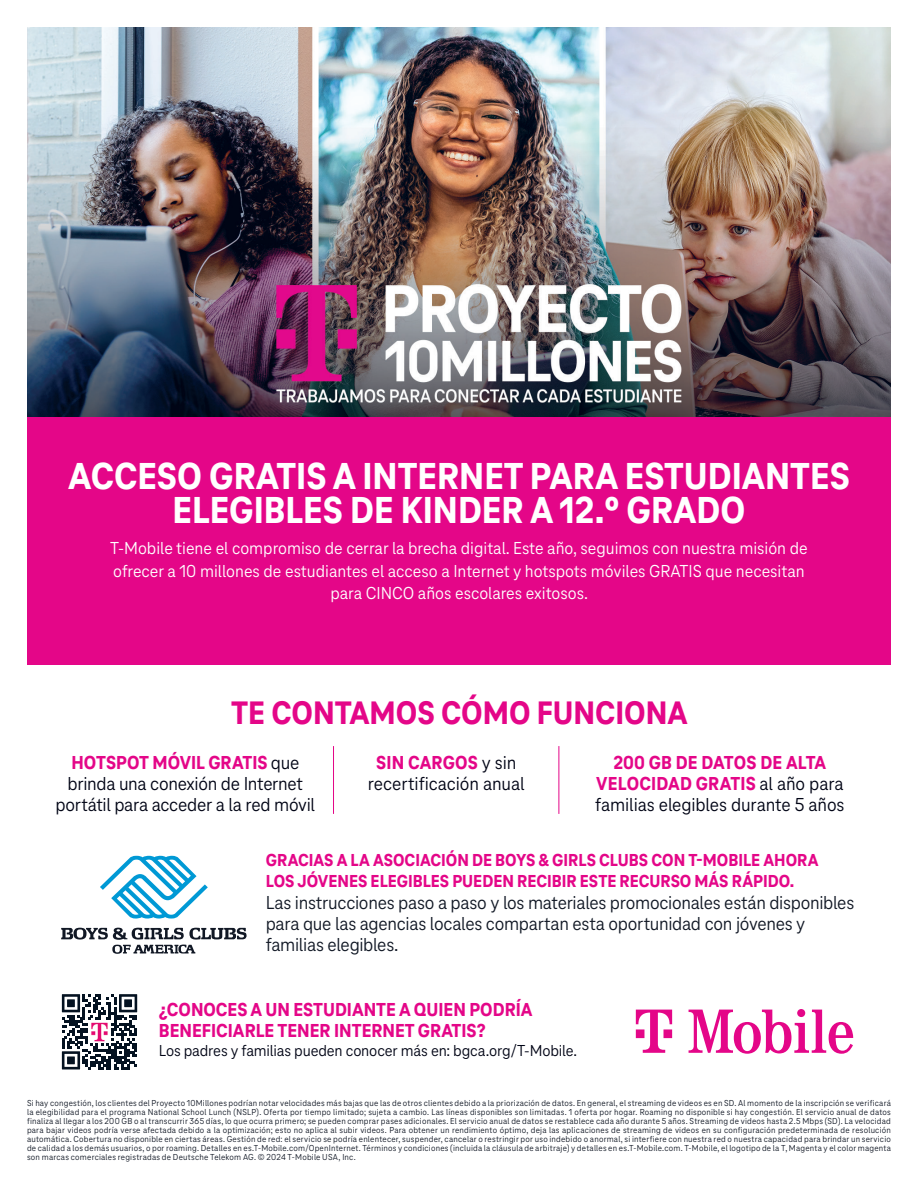
<style>
.page{position:relative;width:918px;height:1188px;background:#fff}
.page>*{position:absolute;margin:0;border:0;box-sizing:border-box;transform-origin:0 0}
.t1{font:800 39px/33.2px "Tele Neo";color:#fff;text-align:center}
.t2{font:800 33.75px "Tele Neo";color:#e40688}
.t3{font:19.5px/21.1px "Tele Neo";letter-spacing:-.01em;color:#000415;text-align:center}
.t4{font:19.5px/21.1px "Tele Neo";letter-spacing:-.015em;color:#111825}
.t5{font:800 19.5px/21px "Tele Neo";color:#e40688}
.t6{font:18px/22.5px "Tele Neo";color:#fff;text-align:center}
.t7{font:800 18px/21.1px "Tele Neo";color:#e40688}
.t8{font:16.5px "Tele Neo";letter-spacing:-.01em;color:#000415}
.t9{font:9px/9px "Tele Neo";letter-spacing:.025em;color:#111825;text-align:justify}
.s1{font-weight:800;color:#e40688}
</style>
<div class="page">
<div style="left:27px;top:416px;width:864px;height:249px;background:#e40688"></div>
<img style="left:27px;top:27px;width:864px;height:389px">
<hr style="left:333px;top:746px;width:1px;height:68px;background:#e40688">
<hr style="left:559px;top:746px;width:1px;height:68px;background:#e40688">
<svg style="left:100px;top:856px;width:108px;height:63px"></svg>
<svg style="left:61px;top:928px;width:186px;height:26px"></svg>
<svg style="left:689px;top:1009px;width:164px;height:45px"></svg>
<svg style="left:636px;top:1010px;width:36px;height:43px"></svg>
<svg style="left:62px;top:994px;width:75px;height:75px"></svg>
<img style="left:90px;top:1021px;width:19px;height:21px">
<h1 class="t1" style="left:68px;top:460px;width:783px">ACCESO GRATIS A INTERNET PARA ESTUDIANTES<br>ELEGIBLES DE KINDER A 12.º GRADO</h1>
<h3 class="t6" style="left:110px;top:537px;width:699px">T-Mobile tiene el compromiso de cerrar la brecha digital. Este año, seguimos con nuestra misión de ofrecer a 10 millones de estudiantes el acceso a Internet y hotspots móviles GRATIS que necesitan para CINCO años escolares exitosos.</h3>
<h2 class="t2" style="left:231px;top:694px;width:458px">TE CONTAMOS CÓMO FUNCIONA</h2>
<h3 class="t3" style="left:55px;top:752px;width:261px"><span class="s1">HOTSPOT MÓVIL GRATIS</span> que brinda una conexión de Internet portátil para acceder a la red móvil</h3>
<h3 class="t3" style="left:368px;top:752px;width:158px"><span class="s1">SIN CARGOS</span> y sin recertificación anual</h3>
<h3 class="t7" style="left:266px;top:850px;width:554px">GRACIAS A LA ASOCIACIÓN DE BOYS &amp; GIRLS CLUBS CON T-MOBILE AHORA<br>LOS JÓVENES ELEGIBLES PUEDEN RECIBIR ESTE RECURSO MÁS RÁPIDO.</h3>
<h3 class="t4" style="left:266px;top:892px;width:590px">Las instrucciones paso a paso y los materiales promocionales están disponibles para que las agencias locales compartan esta oportunidad con jóvenes y familias elegibles.</h3>
<h3 class="t3" style="left:595px;top:752px;width:251px"><span class="s1">200 GB DE DATOS DE ALTA<br>VELOCIDAD GRATIS</span> al año para familias elegibles durante 5 años</h3>
<h3 class="t5" style="left:159px;top:999px;width:375px">¿CONOCES A UN ESTUDIANTE A QUIEN PODRÍA<br>BENEFICIARLE TENER INTERNET GRATIS?</h3>
<h3 class="t8" style="left:159px;top:1042px;width:420px">Los padres y familias pueden conocer más en: bgca.org/T-Mobile.</h3>
<p class="t9" style="left:27px;top:1099px;width:866px">Si hay congestión, los clientes del Proyecto 10Millones podrían notar velocidades más bajas que las de otros clientes debido a la priorización de datos. En general, el streaming de videos es en SD. Al momento de la inscripción se verificará la elegibilidad para el programa National School Lunch (NSLP). Oferta por tiempo limitado; sujeta a cambio. Las líneas disponibles son limitadas. 1 oferta por hogar. Roaming no disponible si hay congestión. El servicio anual de datos finaliza al llegar a los 200 GB o al transcurrir 365 días, lo que ocurra primero; se pueden comprar pases adicionales. El servicio anual de datos se restablece cada año durante 5 años. Streaming de videos hasta 2.5 Mbps (SD). La velocidad para bajar videos podría verse afectada debido a la optimización; esto no aplica al subir videos. Para obtener un rendimiento óptimo, deja las aplicaciones de streaming de videos en su configuración predeterminada de resolución automática. Cobertura no disponible en ciertas áreas. Gestión de red: el servicio se podría enlentecer, suspender, cancelar o restringir por uso indebido o anormal, si interfiere con nuestra red o nuestra capacidad para brindar un servicio de calidad a los demás usuarios, o por roaming. Detalles en es.T-Mobile.com/OpenInternet. Términos y condiciones (incluida la cláusula de arbitraje) y detalles en es.T-Mobile.com. T-Mobile, el logotipo de la T, Magenta y el color magenta son marcas comerciales registradas de Deutsche Telekom AG. © 2024 T-Mobile USA, Inc.</p>
</div>
